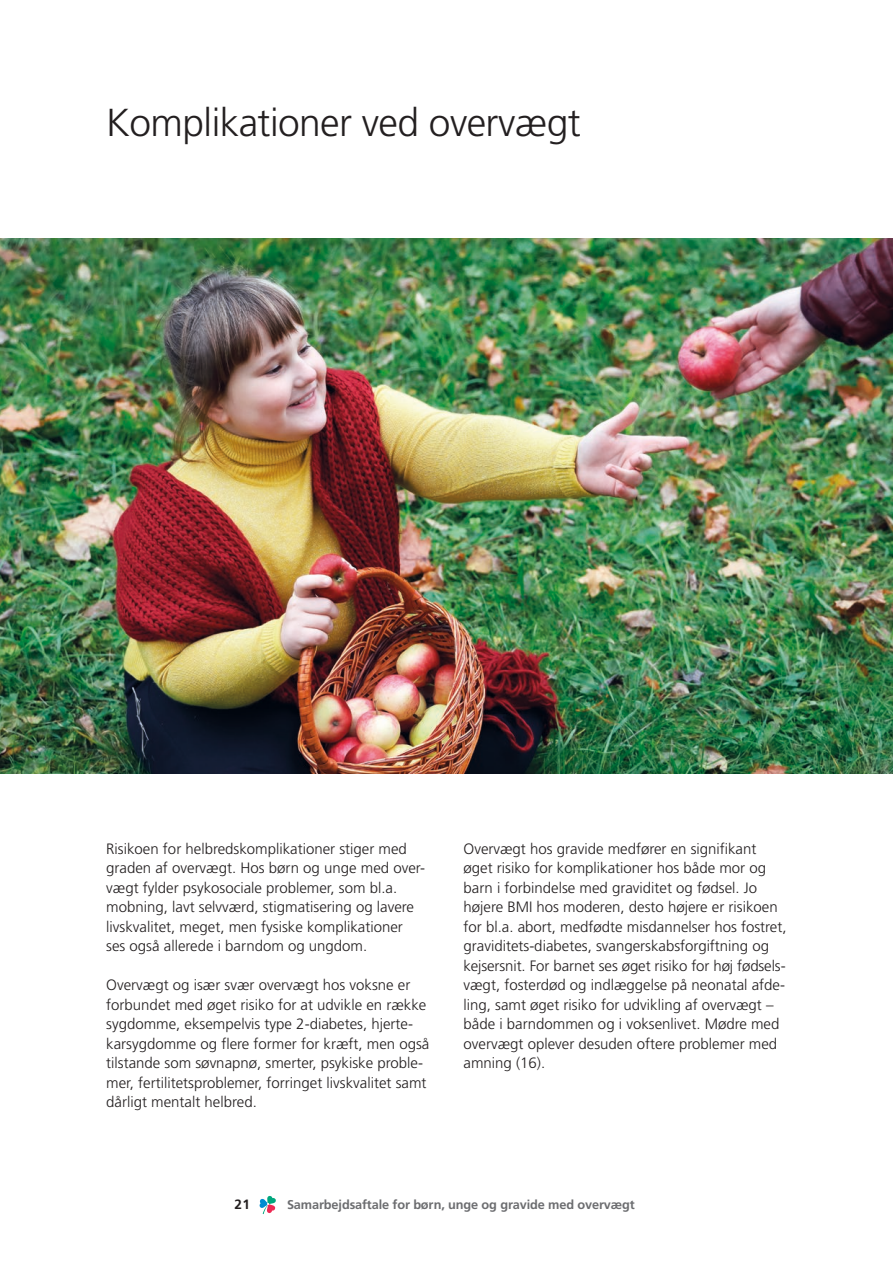
<style>
.page{position:relative;width:893px;height:1263px;background:#fff}
.page>*{position:absolute;margin:0;border:0;box-sizing:border-box;transform-origin:0 0}
.t1{font:300 39px "Frutiger LT Pro";letter-spacing:-.015em;color:#231f20}
.t2{font:300 15px/19.5px "Frutiger LT Pro";color:#231f20}
.t3{font:700 13.5px "Frutiger LT Pro";color:#231f20}
.t4{font:12.75px "Frutiger LT Pro Bold 2";letter-spacing:-.01em;color:#6c6d70}
</style>
<div class="page">
<img style="left:0;top:238px;width:893px;height:536px">
<svg style="left:259px;top:1196px;width:17px;height:18px"></svg>
<h1 class="t1" style="left:106px;top:100px;width:476px">Komplikationer ved overvægt</h1>
<p class="t2" style="left:106px;top:839px;width:320px">Risikoen for helbredskomplikationer stiger med graden af overvægt. Hos børn og unge med over&shy;vægt fylder psykosociale problemer, som bl.a. mobning, lavt selvværd, stigmatisering og lavere livskvalitet, meget, men fysiske komplikationer ses også allerede i barndom og ungdom.</p>
<p class="t2" style="left:106px;top:975px;width:325px">Overvægt og især svær overvægt hos voksne er forbundet med øget risiko for at udvikle en række sygdomme, eksempelvis type 2-diabetes, hjerte&shy;karsygdomme og flere former for kræft, men også tilstande som søvnapnø, smerter, psykiske proble&shy;mer, fertilitetsproblemer, forringet livskvalitet samt dårligt mentalt helbred.</p>
<p class="t2" style="left:463px;top:839px;width:325px">Overvægt hos gravide medfører en signifikant øget risiko for komplikationer hos både mor og barn i forbindelse med graviditet og fødsel. Jo højere BMI hos moderen, desto højere er risikoen for bl.a. abort, medfødte misdannelser hos fostret, graviditets-diabetes, svangerskabsforgiftning og kejsersnit. For barnet ses øget risiko for høj fødsels&shy;vægt, fosterdød og indlæggelse på neonatal afde&shy;ling, samt øget risiko for udvikling af overvægt – både i barndommen og i voksenlivet. Mødre med overvægt oplever desuden oftere problemer med amning (16).</p>
<p class="t3" style="left:235px;top:1196px;width:17px">21</p>
<p class="t4" style="left:287px;top:1197px;width:349px">Samarbejdsaftale for børn, unge og gravide med overvægt</p>
</div>
